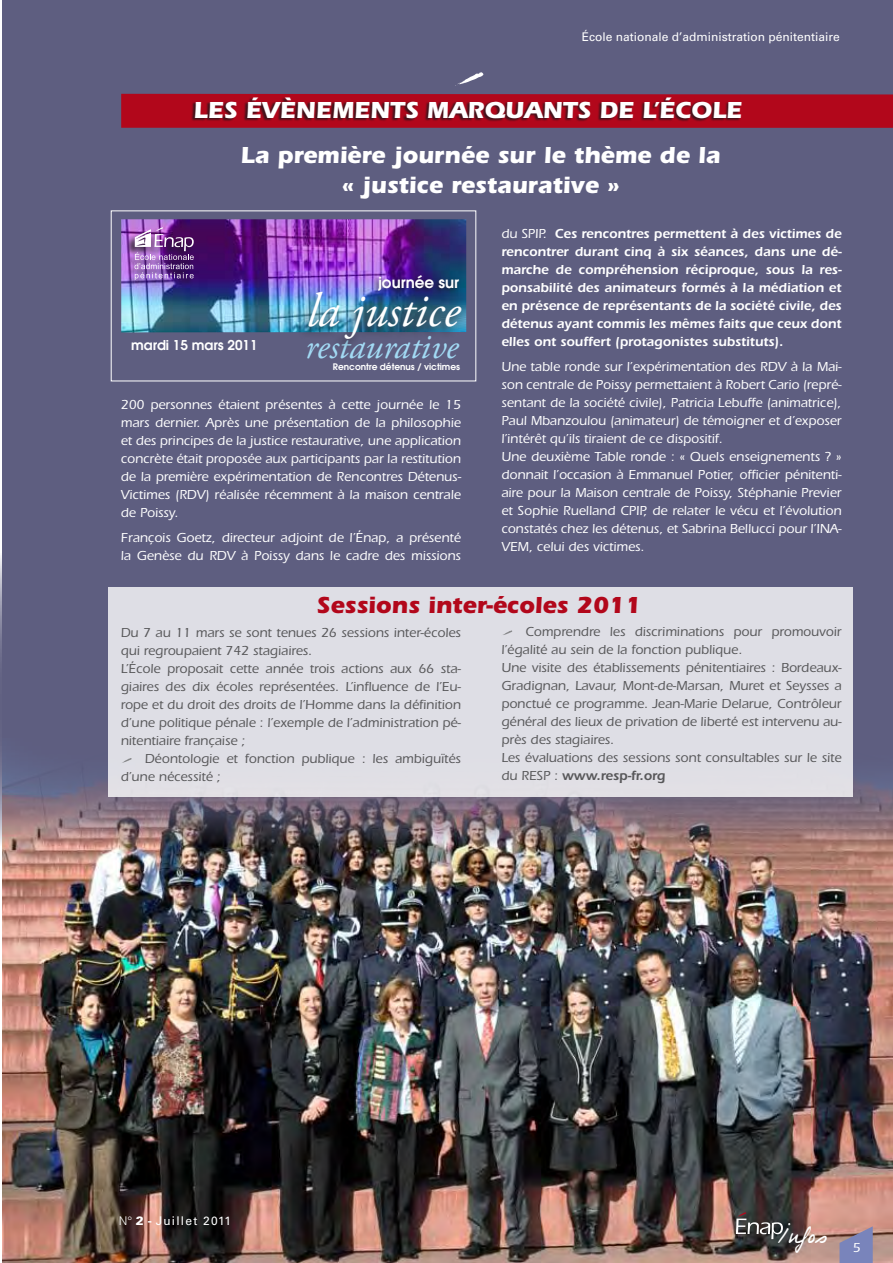
<style>
.page{position:relative;width:893px;height:1263px;background:#fff}
.page>*{position:absolute;margin:0;border:0;box-sizing:border-box;transform-origin:0 0}
.t1{font:italic 48px "Adobe Garamond Pro";color:#fff}
.t2{font:italic 36.15px "Adobe Garamond Pro";color:#a2daf4}
.t3{font:700 24px/30px "Itc Eras";color:#fff;text-align:center}
.t4{font:700 24px "Itc Eras";color:#b2071b}
.t5{font:19.05px "Philing";color:#fff}
.t6{font:600 15.15px "Avant Garde";color:#fff}
.t7{font:500 13.5px/18px "Itc Eras";color:#fff}
.t8{font:500 13.5px/18px "Itc Eras";color:#58585a}
.t9{font:600 13.5px/18px "Itc Eras";color:#fff;text-align:justify}
.t10{font:600 13.5px "Avant Garde";color:#fff}
.t11{font:12px "Univers";color:#fff}
.t12{font:12px "Univers";letter-spacing:.1em;color:#fff}
.t13{font:600 9px "Avant Garde";color:#fff}
.s1{font-weight:500}
.s2{font-weight:600}
.s3{font-weight:300}
.s4{font-weight:900}
</style>
<div class="page">
<div style="left:2px;top:0;width:891px;height:1263px;background:#5e5e80"></div>
<img style="left:2px;top:845px;width:891px;height:418px">
<svg style="left:0;top:556px;width:893px;height:289px"></svg>
<svg style="left:839px;top:1226px;width:34px;height:37px"></svg>
<svg style="left:736px;top:1212px;width:47px;height:27px"></svg>
<svg style="left:121px;top:94px;width:772px;height:34px;background:#af081d"></svg>
<div style="left:191px;top:98px;width:551px;height:24px;background:#1a171c;opacity:.75"></div>
<img style="left:121px;top:219px;width:345px;height:113px">
<div style="left:371px;top:273px;width:90px;height:23px;background:#1a171c;opacity:.75"></div>
<div style="left:295px;top:287px;width:170px;height:64px;background:#1a171c;opacity:.75"></div>
<div style="left:126px;top:227px;width:67px;height:61px;background:#1a171c;opacity:.75"></div>
<img style="left:135px;top:227px;width:59px;height:53px">
<div style="left:108px;top:587px;width:744px;height:210px;background:#dedee5"></div>
<svg style="left:122px;top:758px;width:10px;height:5px"></svg>
<svg style="left:503px;top:630px;width:9px;height:5px"></svg>
<div style="left:111px;top:210px;width:365px;height:171px;border:1px solid #fff"></div>
<svg style="left:455px;top:72px;width:29px;height:14px"></svg>
<p class="t11" style="left:582px;top:29px;width:260px">École nationale d’administration pénitentiaire</p>
<h3 class="t3" style="left:194px;top:95px;width:15px">les</h3>
<h3 class="t3" style="left:246px;top:95px;width:89px">évèneme</h3>
<h3 class="t3" style="left:370px;top:95px;width:77px">nts mar</h3>
<h3 class="t3" style="left:484px;top:95px;width:259px">quants DE L’éCOLE</h3>
<h3 class="t3" style="left:241px;top:140px;width:481px">La première journée sur le thème de la « justice restaurative »</h3>
<p class="t10" style="left:131px;top:336px;width:128px">mardi 15 mars 2011</p>
<p class="t6" style="left:378px;top:273px;width:83px">journée sur</p>
<h1 class="t1" style="left:306px;top:282px;width:155px">la justice</h1>
<p class="t13" style="left:333px;top:361px;width:129px">Rencontre détenus / victimes</p>
<h2 class="t2" style="left:305px;top:325px;width:154px">restaurative</h2>
<p class="t7" style="left:121px;top:396px;width:342px;text-align:justify">200 personnes étaient présentes à cette journée le 15 mars dernier. Après une présentation de la philosophie et des principes de la justice restaurative, une application concrète était proposée aux participants par la restitution de la première expérimentation de Rencontres Détenus-Victimes (RDV</p>
<p class="t7" style="left:205px;top:486px;width:257px">) réalisée récemment à la maison centrale</p>
<p class="t7" style="left:121px;top:500px;width:342px;line-height:25.5px">de Poissy.<br>François Goetz, directeur adjoint de l’Énap, a présenté</p>
<p class="t7" style="left:121px;top:547px;width:91px">la Genèse du RDV</p>
<p class="t7" style="left:241px;top:547px;width:221px">à Poissy dans le cadre des missions</p>
<p class="t9" style="left:501px;top:224px;width:342px"><span class="s1">du SPIP.</span> Ces rencontres permettent à des victimes de rencontrer durant cinq à six séances, dans une dé&shy;marche de compréhension réciproque, sous la res&shy;ponsabilité des animateurs formés à la médiation et en présence de représentants de la société civile, des détenus ayant commis les mêmes faits que ceux dont elles ont souffert (protagonistes substituts).</p>
<p class="t7" style="left:501px;top:358px;width:262px">Une table ronde sur l’expérimentation des RDV</p>
<p class="t7" style="left:501px;top:358px;width:342px;text-indent:289px">à la Mai&shy;son centrale de Poissy permettaient à Robert Cario (repré&shy;sentant de la société civile), Patricia Lebuffe (animatrice), Paul Mbanzoulou (animateur) de témoigner et d’exposer l’intérêt qu’ils tiraient de ce dispositif.<br>Une deuxième Table ronde : « Quels enseignements ? » donnait l’occasion à Emmanuel Potier, officier pénitenti&shy;aire pour la Maison centrale de Poissy, Stéphanie Previer et Sophie Ruelland CPIP, de relater le vécu et l’évolution constatés chez les détenus, et Sabrina Bellucci pour l’INA-VEM</p>
<p class="t7" style="left:529px;top:538px;width:117px">, celui des victimes.</p>
<h3 class="t4" style="left:317px;top:591px;width:327px">Sessions inter-écoles 2011</h3>
<p class="t8" style="left:121px;top:624px;width:342px">Du 7 au 11 mars se sont tenues 26 sessions inter-écoles qui regroupaient 742 stagiaires.<br>L’école proposait cette année trois actions aux 66 sta&shy;giaires des dix écoles représentées. L’influence de l’Eu&shy;rope et du droit des droits de l’Homme dans la définition d’une politique pénale : l’exemple de l’administration pé&shy;nitentiaire française ;</p>
<p class="t8" style="left:121px;top:750px;width:342px;text-indent:24px">Déontologie et fonction publique : les ambiguïtés d’une nécessité ;</p>
<p class="t8" style="left:501px;top:622px;width:342px;text-indent:24px">Comprendre les discriminations pour promouvoir l’égalité au sein de la fonction publique.<br>Une visite des établissements pénitentiaires : Bordeaux-Gradignan, Lavaur, Mont-de-Marsan, Muret et Seysses a ponctué ce programme. Jean-Marie Delarue, Contrôleur général des lieux de privation de liberté est intervenu au&shy;près des stagiaires.<br>Les évaluations des sessions sont consultables sur le site du RESP : <span class="s2">www.resp-fr.org</span></p>
<p class="t12" style="left:119px;top:1214px;width:114px"><span class="s3">N°</span> <span class="s4">2 -</span> Juillet 2011</p>
<h3 class="t5" style="left:778px;top:1225px;width:51px">Infos</h3>
<p class="t7" style="left:853px;top:1238px;width:9px">5</p>
</div>
